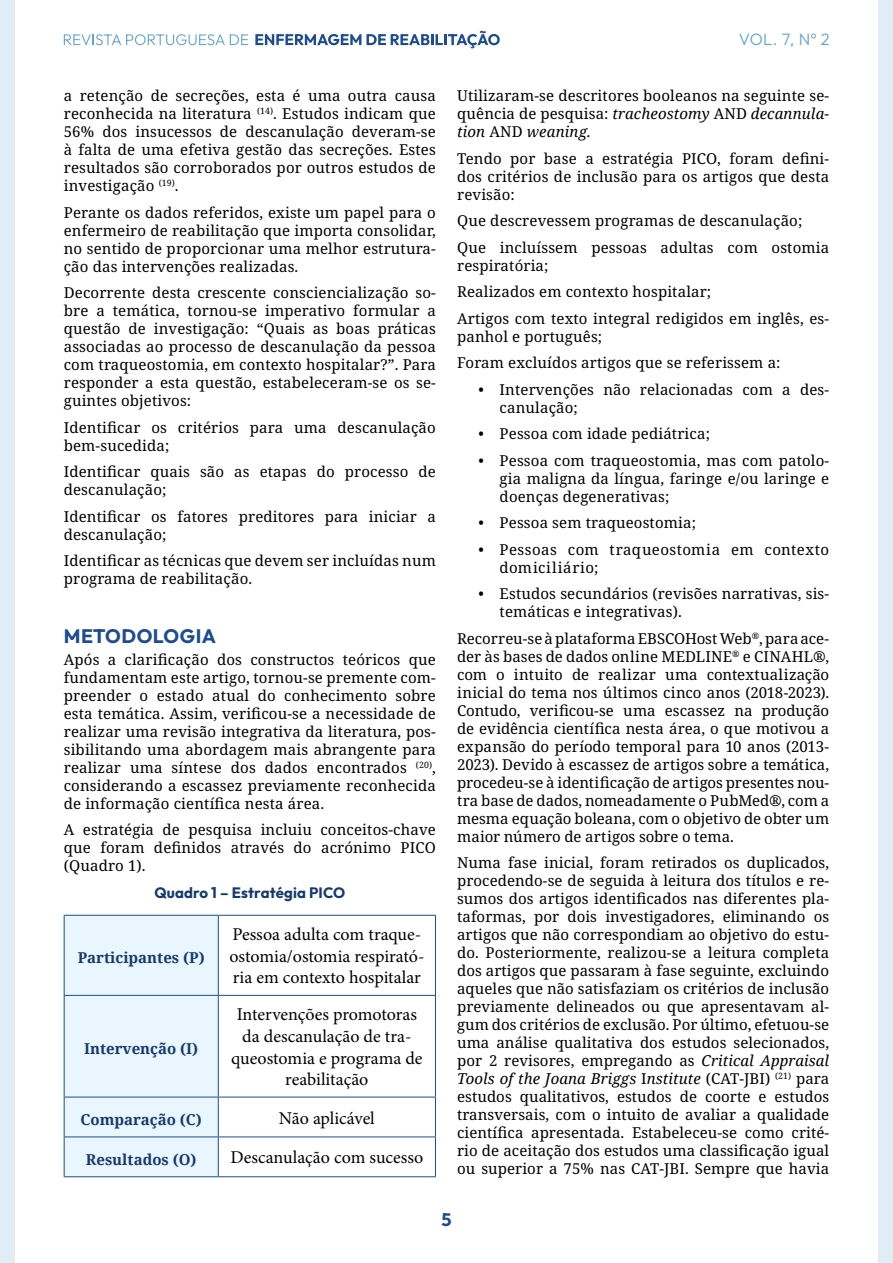
<style>
.page{position:relative;width:893px;height:1263px;background:#fff}
.page>*{position:absolute;margin:0;border:0;box-sizing:border-box;transform-origin:0 0}
.t1{font:700 19.5px "Outfit";letter-spacing:.025em;color:#1d4c91}
.t2{font:18px/21.6px "Minion Pro";color:#000}
.t3{font:700 18px "Outfit";color:#1d4c91}
.t4{font:300 16.5px "Outfit";color:#62a3d4}
.t5{font:15px/18px "Noto Serif";letter-spacing:.01em;color:#000;text-align:justify}
.t6{font:700 15px "Noto Serif";color:#16396e}
.t7{font:15px/18px "Noto Serif";letter-spacing:.03em;color:#000}
.t8{font:700 15px "Outfit";letter-spacing:.01em;color:#16396e}
.s1{font-style:italic}
</style>
<div class="page">
<div style="left:0;top:0;width:15px;height:1263px;background:#e0ecf6"></div>
<div style="left:878px;top:0;width:15px;height:1263px;background:#e0ecf6"></div>
<svg style="left:64px;top:34px;width:184px;height:11px"></svg>
<svg style="left:255px;top:31px;width:245px;height:17px"></svg>
<div style="left:65px;top:916px;width:153px;height:260px;background:#eaf6fe"></div>
<hr style="left:64px;top:915px;width:154px;height:1px;background:#1d4c91">
<hr style="left:64px;top:916px;width:1px;height:79px;background:#1d4c91">
<hr style="left:218px;top:915px;width:218px;height:1px;background:#1d4c91">
<hr style="left:218px;top:916px;width:1px;height:79px;background:#1d4c91">
<hr style="left:435px;top:916px;width:1px;height:79px;background:#1d4c91">
<hr style="left:64px;top:995px;width:154px;height:1px;background:#1d4c91">
<hr style="left:64px;top:996px;width:1px;height:101px;background:#1d4c91">
<hr style="left:218px;top:995px;width:218px;height:1px;background:#1d4c91">
<hr style="left:218px;top:996px;width:1px;height:101px;background:#1d4c91">
<hr style="left:435px;top:996px;width:1px;height:101px;background:#1d4c91">
<hr style="left:64px;top:1097px;width:154px;height:1px;background:#1d4c91">
<hr style="left:64px;top:1097px;width:1px;height:39px;background:#1d4c91">
<hr style="left:218px;top:1097px;width:218px;height:1px;background:#1d4c91">
<hr style="left:218px;top:1097px;width:1px;height:39px;background:#1d4c91">
<hr style="left:435px;top:1097px;width:1px;height:39px;background:#1d4c91">
<hr style="left:64px;top:1136px;width:154px;height:1px;background:#1d4c91">
<hr style="left:64px;top:1137px;width:1px;height:39px;background:#1d4c91">
<hr style="left:218px;top:1136px;width:218px;height:1px;background:#1d4c91">
<hr style="left:218px;top:1137px;width:1px;height:39px;background:#1d4c91">
<hr style="left:435px;top:1137px;width:1px;height:39px;background:#1d4c91">
<hr style="left:64px;top:1176px;width:154px;height:1px;background:#1d4c91">
<hr style="left:218px;top:1176px;width:218px;height:1px;background:#1d4c91">
<p class="t5" style="left:64px;top:87px;width:374px">a retenção de secreções, esta é uma outra causa reconhecida na literatura <sup>(14)</sup>. Estudos indicam que 56% dos insucessos de descanulação deveram-se à falta de uma efetiva gestão das secreções. Estes resultados são corroborados por outros estudos de investigação <sup>(19)</sup>.</p>
<p class="t5" style="left:64px;top:204px;width:374px">Perante os dados referidos, existe um papel para o enfermeiro de reabilitação que importa consolidar, no sentido de proporcionar uma melhor estrutura&shy;ção das intervenções realizadas.</p>
<p class="t5" style="left:64px;top:284px;width:374px">Decorrente desta crescente consciencialização so&shy;bre a temática, tornou-se imperativo formular a questão de investigação: “Quais as boas práticas associadas ao processo de descanulação da pessoa com traqueostomia, em contexto hospitalar?”. Para responder a esta questão, estabeleceram-se os se&shy;guintes objetivos:</p>
<p class="t5" style="left:64px;top:419px;width:374px">Identificar os critérios para uma descanulação bem-sucedida;</p>
<p class="t5" style="left:64px;top:463px;width:374px">Identificar quais são as etapas do processo de descanulação;</p>
<p class="t5" style="left:64px;top:508px;width:374px">Identificar os fatores preditores para iniciar a descanulação;</p>
<p class="t5" style="left:64px;top:552px;width:374px">Identificar as técnicas que devem ser incluídas num programa de reabilitação.</p>
<h1 class="t1" style="left:64px;top:623px;width:154px">METODOLOGIA</h1>
<p class="t5" style="left:64px;top:651px;width:374px">Após a clarificação dos constructos teóricos que fundamentam este artigo, tornou-se premente com&shy;preender o estado atual do conhecimento sobre esta temática. Assim, verificou-se a necessidade de realizar uma revisão integrativa da literatura, pos&shy;sibilitando uma abordagem mais abrangente para realizar uma síntese dos dados encontrados <sup>(20)</sup>, considerando a escassez previamente reconhecida de informação científica nesta área.</p>
<p class="t5" style="left:64px;top:821px;width:374px">A estratégia de pesquisa incluiu conceitos-chave que foram definidos através do acrónimo PICO (Quadro 1).</p>
<p class="t8" style="left:154px;top:883px;width:192px">Quadro 1 – Estratégia PICO</p>
<p class="t6" style="left:78px;top:947px;width:129px">Participantes (P)</p>
<p class="t6" style="left:84px;top:1038px;width:116px">Intervenção (I)</p>
<p class="t2" style="left:229px;top:924px;width:197px">Pessoa adulta com traque&shy;ostomia/ostomia respirató&shy;ria em contexto hospitalar</p>
<p class="t2" style="left:231px;top:1004px;width:193px;text-align:center">Intervenções promotoras da descanulação de tra&shy;queostomia e programa de reabilitação</p>
<p class="t6" style="left:81px;top:1109px;width:123px">Comparação (C)</p>
<p class="t2" style="left:279px;top:1107px;width:97px">Não aplicável</p>
<p class="t6" style="left:86px;top:1149px;width:112px">Resultados (O)</p>
<p class="t2" style="left:230px;top:1147px;width:194px">Descanulação com sucesso</p>
<p class="t4" style="left:739px;top:29px;width:92px">VOL. 7, Nº 2</p>
<p class="t5" style="left:457px;top:87px;width:374px">Utilizaram-se descritores booleanos na seguinte se&shy;quência de pesquisa: <span class="s1">tracheostomy</span> AND <span class="s1">decannula&shy;tion</span> AND <span class="s1">weaning.</span></p>
<p class="t5" style="left:457px;top:150px;width:374px">Tendo por base a estratégia PICO, foram defini&shy;dos critérios de inclusão para os artigos que desta revisão:</p>
<p class="t5" style="left:457px;top:208px;width:374px;line-height:26.5px">Que descrevessem programas de descanulação;<br>Que incluíssem pessoas adultas com ostomia</p>
<p class="t5" style="left:457px;top:252px;width:374px;line-height:26.5px;text-align:left">respiratória;<br>Realizados em contexto hospitalar;<br>Artigos com texto integral redigidos em inglês, es-</p>
<p class="t5" style="left:457px;top:323px;width:325px;line-height:26.5px">panhol e português;<br>Foram excluídos artigos que se referissem a:</p>
<p class="t5" style="left:500px;top:381px;width:331px;text-indent:-21px">• Intervenções não relacionadas com a des&shy;canulação;</p>
<p class="t5" style="left:478px;top:425px;width:233px">• Pessoa com idade pediátrica;</p>
<p class="t5" style="left:500px;top:452px;width:331px;text-indent:-21px">• Pessoa com traqueostomia, mas com patolo&shy;gia maligna da língua, faringe e/ou laringe e doenças degenerativas;</p>
<p class="t5" style="left:478px;top:514px;width:219px">• Pessoa sem traqueostomia;</p>
<p class="t7" style="left:500px;top:541px;width:331px;text-indent:-21px">• Pessoas com traqueostomia em contexto domiciliário;</p>
<p class="t5" style="left:500px;top:585px;width:331px;text-indent:-21px">• Estudos secundários (revisões narrativas, sis&shy;temáticas e integrativas).</p>
<p class="t5" style="left:457px;top:630px;width:374px">Recorreu-se à plataforma EBSCOHost Web<sup>®</sup>, para ace&shy;der às bases de dados online MEDLINE<sup>®</sup> e CINAHL®, com o intuito de realizar uma contextualização inicial do tema nos últimos cinco anos (2018-2023).<br>Contudo, verificou-se uma escassez na produção de evidência científica nesta área, o que motivou a expansão do período temporal para 10 anos (2013- 2023). Devido à escassez de artigos sobre a temática, procedeu-se à identificação de artigos presentes nou&shy;tra base de dados, nomeadamente o PubMed®, com a mesma equação boleana, com o objetivo de obter um maior número de artigos sobre o tema.</p>
<p class="t5" style="left:457px;top:854px;width:374px">Numa fase inicial, foram retirados os duplicados, procedendo-se de seguida à leitura dos títulos e re&shy;sumos dos artigos identificados nas diferentes pla&shy;taformas, por dois investigadores, eliminando os artigos que não correspondiam ao objetivo do estu&shy;do. Posteriormente, realizou-se a leitura completa dos artigos que passaram à fase seguinte, excluindo aqueles que não satisfaziam os critérios de inclusão previamente delineados ou que apresentavam al&shy;gum dos critérios de exclusão. Por último, efetuou-se uma análise qualitativa dos estudos selecionados, por 2 revisores, empregando as <span class="s1">Critical Appraisal Tools of the Joana Briggs</span> I<span class="s1">nstitute</span> (CAT-JBI) <sup>(21)</sup> para estudos qualitativos, estudos de coorte e estudos transversais, com o intuito de avaliar a qualidade científica apresentada. Estabeleceu-se como crité&shy;rio de aceitação dos estudos uma classificação igual ou superior a 75% nas CAT-JBI. Sempre que havia</p>
<p class="t3" style="left:441px;top:1208px;width:12px">5</p>
</div>
